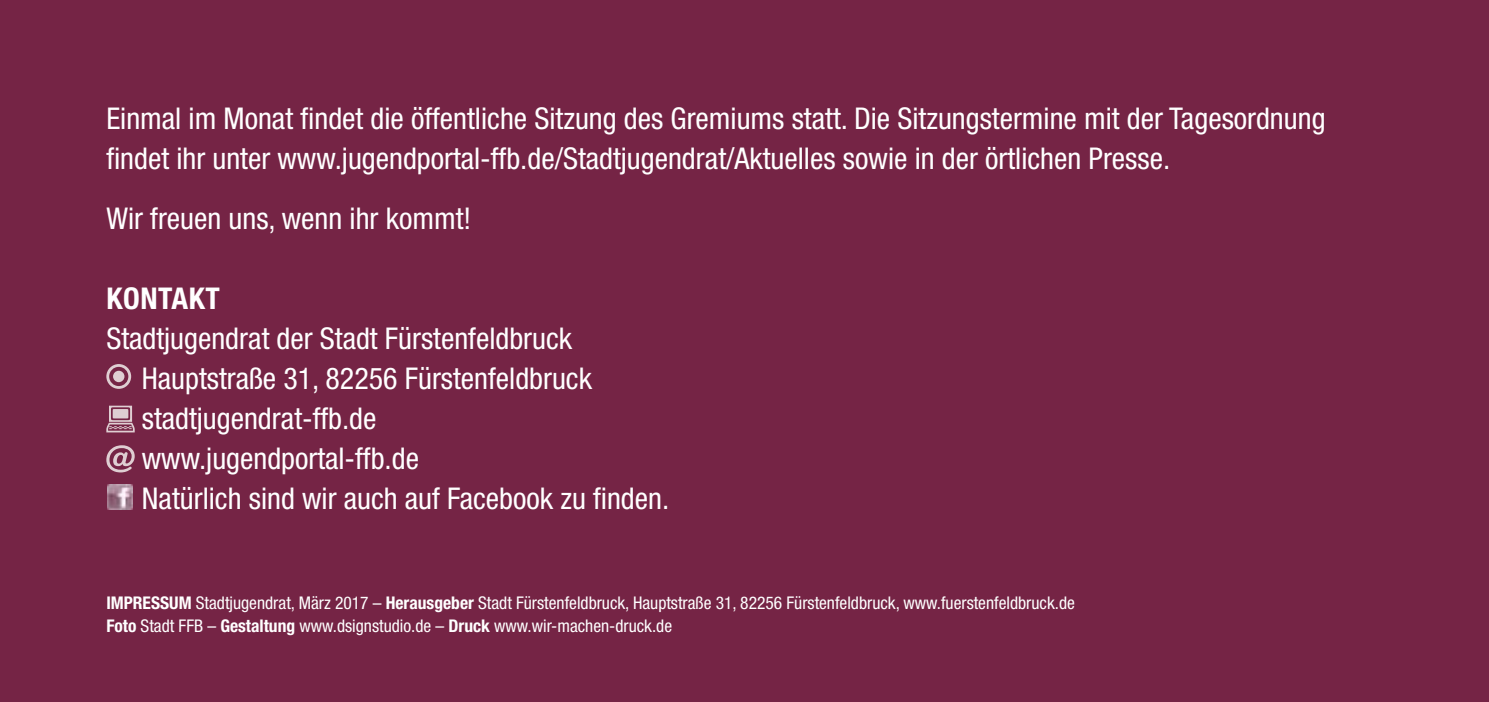
<style>
.page{position:relative;width:1489px;height:702px;background:#fff}
.page>*{position:absolute;margin:0;border:0;box-sizing:border-box;transform-origin:0 0}
.t1{font:condensed 30px/40px "Helvetica Neue";color:#fff}
.t2{font:700 condensed 30px "Helvetica Neue";letter-spacing:.02em;color:#fff}
.t3{font:condensed 17.5px/22.5px "Helvetica Neue";color:#fff}
.s1{font-weight:700}
</style>
<div class="page">
<div style="left:0;top:0;width:1488px;height:702px;background:#752445"></div>
<svg style="left:106px;top:364px;width:25px;height:25px"></svg>
<svg style="left:106px;top:405px;width:29px;height:27px"></svg>
<svg style="left:106px;top:445px;width:29px;height:27px"></svg>
<img style="left:108px;top:485px;width:24px;height:24px">
<p class="t1" style="left:106px;top:98px;width:1220px">Einmal im Monat findet die öffentliche Sitzung des Gremiums statt. Die Sitzungstermine mit der Tagesordnung findet ihr unter www.jugendportal-ffb.de/Stadtjugendrat/Aktuelles sowie in der örtlichen Presse.</p>
<p class="t1" style="left:106px;top:198px;width:366px">Wir freuen uns, wenn ihr kommt!</p>
<p class="t2" style="left:106px;top:280px;width:115px">KONTAKT</p>
<p class="t1" style="left:142px;top:318px;width:529px;text-indent:-35px">Stadtjugendrat der Stadt Fürstenfeldbruck Hauptstraße 31, 82256 Fürstenfeldbruck stadtjugendrat-ffb.de<br>www.jugendportal-ffb.de<br>Natürlich sind wir auch auf Facebook zu finden.</p>
<p class="t3" style="left:106px;top:591px;width:970px"><span class="s1">IMPRESSUM</span> Stadtjugendrat, März 2017 – <span class="s1">Herausgeber</span> Stadt Fürstenfeldbruck, Hauptstraße 31, 82256 Fürstenfeldbruck, www.fuerstenfeldbruck.de<br><span class="s1">Foto</span> Stadt FFB – <span class="s1">Gestaltung</span> www.dsignstudio.de – <span class="s1">Druck</span> www.wir-machen-druck.de</p>
</div>
